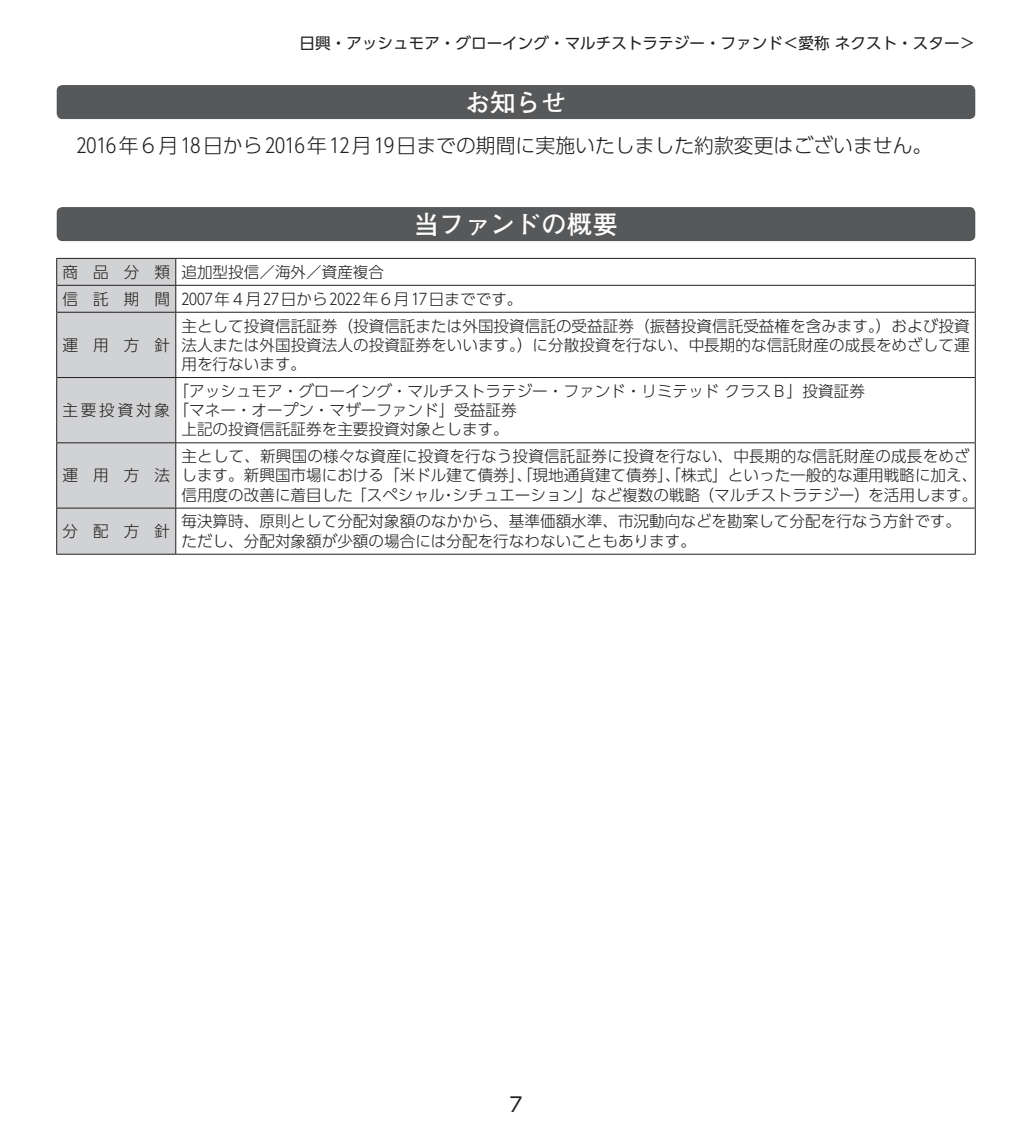
<style>
.page{position:relative;width:1032px;height:1134px;background:#fff}
.page>*{position:absolute;margin:0;border:0;box-sizing:border-box;transform-origin:0 0}
.t1{font:700 25.6px "Futo Go B101 Pro";color:#fff}
.t2{font:300 19.8px "UD Shin Go Pro";color:#231f20}
.t3{font:19.8px "UD Shin Go Pro";color:#231f20}
.t4{font:300 15.6px/19.2px "UD Shin Go Pro";color:#231f20}
.t5{font:15.6px "UD Shin Go Pro";color:#231f20}
</style>
<div class="page">
<div style="left:57px;top:85px;width:918px;height:34px;background:#57585a;border-radius:6px"></div>
<div style="left:57px;top:207px;width:918px;height:34px;background:#57585a;border-radius:6px"></div>
<hr style="left:176px;top:258px;width:799px;height:1px;background:#231f20">
<hr style="left:176px;top:285px;width:799px;height:1px;background:#231f20">
<div style="left:56px;top:258px;width:120px;height:296px;background:#d1d2d4"></div>
<svg style="left:975px;top:259px;width:1px;height:53px"></svg>
<hr style="left:56px;top:312px;width:120px;height:1px;background:#231f20">
<hr style="left:56px;top:312px;width:1px;height:65px;background:#231f20">
<hr style="left:176px;top:312px;width:799px;height:1px;background:#231f20">
<hr style="left:175px;top:312px;width:1px;height:65px;background:#231f20">
<hr style="left:975px;top:312px;width:1px;height:65px;background:#231f20">
<hr style="left:56px;top:377px;width:120px;height:1px;background:#231f20">
<hr style="left:56px;top:378px;width:1px;height:64px;background:#231f20">
<hr style="left:176px;top:377px;width:799px;height:1px;background:#231f20">
<hr style="left:175px;top:378px;width:1px;height:64px;background:#231f20">
<hr style="left:975px;top:378px;width:1px;height:64px;background:#231f20">
<hr style="left:56px;top:442px;width:120px;height:1px;background:#231f20">
<hr style="left:56px;top:443px;width:1px;height:65px;background:#231f20">
<hr style="left:176px;top:442px;width:799px;height:1px;background:#231f20">
<hr style="left:175px;top:443px;width:1px;height:65px;background:#231f20">
<hr style="left:975px;top:443px;width:1px;height:65px;background:#231f20">
<hr style="left:56px;top:508px;width:120px;height:1px;background:#231f20">
<hr style="left:56px;top:508px;width:1px;height:46px;background:#231f20">
<hr style="left:176px;top:508px;width:799px;height:1px;background:#231f20">
<hr style="left:175px;top:508px;width:1px;height:46px;background:#231f20">
<hr style="left:975px;top:508px;width:1px;height:46px;background:#231f20">
<hr style="left:56px;top:554px;width:120px;height:1px;background:#231f20">
<hr style="left:176px;top:554px;width:799px;height:1px;background:#231f20">
<p class="t5" style="left:300px;top:31px;width:677px">日興・アッシュモア・グローイング・マルチストラテジー・ファンド＜愛称 ネクスト・スター＞</p>
<h1 class="t1" style="left:465px;top:82px;width:104px">お知らせ</h1>
<p class="t2" style="left:77px;top:129px;width:857px">2016年6月 18日から 2016年 12月 19日までの期間に実施いたしました約款変更はございません。</p>
<h1 class="t1" style="left:414px;top:204px;width:206px">当ファンドの概要</h1>
<p class="t4" style="left:62px;top:258px;width:462px;line-height:27px">商 品 分 類 追加型投信／海外／資産複合<br>信 託 期 間 2007年4月 27日から 2022年6月 17日までです。</p>
<p class="t4" style="left:62px;top:335px;width:109px">運用方針</p>
<p class="t4" style="left:181px;top:316px;width:790px;text-align:justify">主として投資信託証券（投資信託または外国投資信託の受益証券（振替投資信託受益権を含みます。）および投資法人または外国投資法人の投資証券をいいます。）に分散投資を行ない、中長期的な信託財産の成長をめざして運用を行ないます。</p>
<p class="t4" style="left:62px;top:400px;width:456px">主要投資対象「マネー・オープン・マザーファンド」受益証券</p>
<p class="t4" style="left:174px;top:381px;width:693px">「アッシュモア・グローイング・マルチストラテジー・ファンド・リミテッドクラスＢ」投資証券</p>
<p class="t4" style="left:181px;top:419px;width:329px">上記の投資信託証券を主要投資対象とします。</p>
<p class="t4" style="left:62px;top:465px;width:109px">運用方法</p>
<p class="t4" style="left:181px;top:446px;width:797px">主として、新興国の様々な資産に投資を行なう投資信託証券に投資を行ない、中長期的な信託財産の成長をめざします。新興国市場における「米ドル建て債券」、「現地通貨建て債券」、「株式」といった一般的な運用戦略に加え、信用度の改善に着目した「スペシャル・シチュエーション」など複数の戦略（マルチストラテジー）を活用します。</p>
<p class="t4" style="left:62px;top:521px;width:109px">分配方針</p>
<p class="t4" style="left:181px;top:511px;width:781px">毎決算時、原則として分配対象額のなかから、基準価額水準、市況動向などを勘案して分配を行なう方針です。ただし、分配対象額が少額の場合には分配を行なわないこともあります。</p>
<p class="t3" style="left:509px;top:1088px;width:15px">7</p>
</div>
